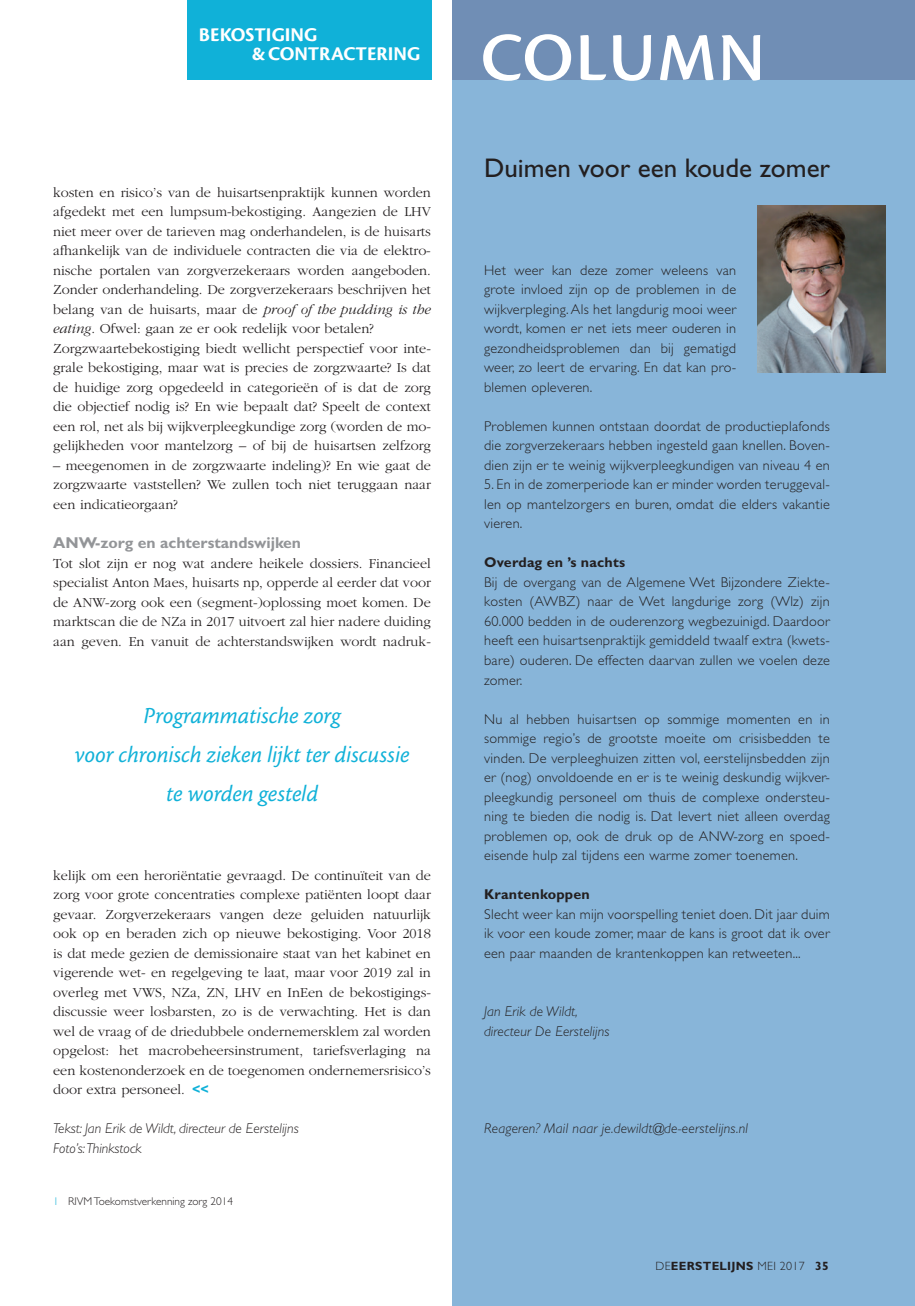
<style>
.page{position:relative;width:915px;height:1306px;background:#fff}
.page>*{position:absolute;margin:0;border:0;box-sizing:border-box;transform-origin:0 0}
.t1{font:71.25px "Cronos MM 574 47";letter-spacing:.03em;color:#fff}
.t2{font:27px "Gill Sans";color:#231f20}
.t3{font:24px/39px "Cronos MM It 408 16";letter-spacing:.005em;color:#10b1d8;text-align:center}
.t4{font:20.25px/19.5px "Cronos MM 700 13";color:#fff}
.t5{font:700 15.75px "Gill Sans";color:#939598}
.t6{font:300 14.25px/19.5px "Garamond";color:#231f20;text-align:justify}
.t7{font:300 14.25px/19.5px "Gill Sans";letter-spacing:.02em;color:#231f20;text-align:justify}
.t8{font:italic 300 14.25px/19.5px "Gill Sans";letter-spacing:.01em;color:#231f20}
.t9{font:700 14.25px "Gill Sans";letter-spacing:.015em;color:#231f20}
.t10{font:700 12px "Gill Sans";letter-spacing:.025em;color:#231f20}
.t11{font:300 11.25px "Gill Sans";color:#231f20}
.s1{font-style:italic}
.s2{font-family:"Gill Sans";font-weight:700;color:#10b1d8}
.s3{color:#10b1d8}
.s4{font-weight:300}
</style>
<div class="page">
<div style="left:187px;top:0;width:245px;height:80px;background:#10b1d8"></div>
<div style="left:452px;top:21px;width:462px;height:1284px;background:#88b5d9"></div>
<div style="left:452px;top:0;width:462px;height:80px;background:#708eb5"></div>
<img style="left:757px;top:206px;width:127px;height:166px">
<h3 class="t4" style="left:252px;top:25px;width:170px;text-indent:-53px">BEKOSTIGING<br>&amp; CONTRACTERING</h3>
<p class="t6" style="left:53px;top:183px;width:379px;text-align:left">kosten en risico’s van de huisartsenpraktijk kunnen worden afgedekt met een lumpsum-bekostiging. Aangezien de LHV niet meer over de tarieven mag onderhandelen, is de huisarts afhankelijk van de individuele contracten die via de elektro&shy;nische portalen van zorgverzekeraars worden aangeboden.<br>Zonder onderhandeling. De zorgverzekeraars beschrijven het belang van de huisarts, maar de <span class="s1">proof of the pudding is the eating</span>. Ofwel: gaan ze er ook redelijk voor betalen?<br>Zorgzwaartebekostiging biedt wellicht perspectief voor inte&shy;grale bekostiging, maar wat is precies de zorgzwaarte? Is dat de huidige zorg opgedeeld in categorieën of is dat de zorg die objectief nodig is? En wie bepaalt dat? Speelt de context een rol, net als bij wijkverpleegkundige zorg (worden de mo&shy;gelijkheden voor mantelzorg – of bij de huisartsen zelfzorg</p>
<p class="t6" style="left:53px;top:456px;width:379px">– meegenomen in de zorgzwaarte indeling)? En wie gaat de zorgzwaarte vaststellen? We zullen toch niet teruggaan naar een indicatieorgaan?</p>
<p class="t5" style="left:53px;top:533px;width:249px">ANW-zorg en achterstandswijken</p>
<p class="t6" style="left:53px;top:553px;width:379px">Tot slot zijn er nog wat andere heikele dossiers. Financieel specialist Anton Maes, huisarts np, opperde al eerder dat voor de ANW-zorg ook een (segment-)oplossing moet komen. De marktscan die de NZa in 2017 uitvoert zal hier nadere duiding aan geven. En vanuit de achterstandswijken wordt nadruk-</p>
<h3 class="t3" style="left:75px;top:696px;width:336px">Programmatische zorg<br>voor chronisch zieken lijkt ter discussie te worden gesteld</h3>
<p class="t6" style="left:53px;top:865px;width:379px">kelijk om een heroriëntatie gevraagd. De continuïteit van de zorg voor grote concentraties complexe patiënten loopt daar gevaar. Zorgverzekeraars vangen deze geluiden natuurlijk ook op en beraden zich op nieuwe bekostiging. Voor 2018 is dat mede gezien de demissionaire staat van het kabinet en vigerende wet- en regelgeving te laat, maar voor 2019 zal in overleg met VWS, NZa, ZN, LHV en InEen de bekostigings&shy;discussie weer losbarsten, zo is de verwachting. Het is dan wel de vraag of de driedubbele ondernemersklem zal worden opgelost: het macrobeheersinstrument, tariefsverlaging na een kostenonderzoek en de toegenomen ondernemersrisico’s door extra personeel. <span class="s2">&lt;&lt;</span></p>
<p class="t8" style="left:53px;top:1118px;width:247px">Tekst: Jan Erik de Wildt, directeur de Eerstelijns<br>Foto’s: Thinkstock</p>
<p class="t11" style="left:53px;top:1195px;width:181px"><span class="s3">1</span> RIVM Toekomstverkenning zorg 2014</p>
<h1 class="t1" style="left:480px;top:20px;width:285px">COLUMN</h1>
<h2 class="t2" style="left:484px;top:153px;width:347px">Duimen voor een koude zomer</h2>
<p class="t7" style="left:484px;top:260px;width:253px">Het weer kan deze zomer weleens van grote invloed zijn op de problemen in de wijkverpleging. Als het langdurig mooi weer wordt, komen er net iets meer ouderen in gezondheidsproblemen dan bij gematigd weer, zo leert de ervaring. En dat kan pro&shy;blemen opleveren.</p>
<p class="t7" style="left:484px;top:416px;width:347px">Problemen kunnen ontstaan doordat de productieplafonds die zorgverzekeraars hebben ingesteld gaan knellen. Boven&shy;dien zijn er te weinig wijkverpleegkundigen van niveau 4 en</p>
<p class="t7" style="left:484px;top:475px;width:347px">5. En in de zomerperiode kan er minder worden teruggeval&shy;len op mantelzorgers en buren, omdat die elders vakantie vieren.</p>
<p class="t9" style="left:484px;top:554px;width:142px">Overdag en ’s nachts</p>
<p class="t7" style="left:484px;top:572px;width:347px">Bij de overgang van de Algemene Wet Bijzondere Ziekte&shy;kosten (AWBZ) naar de Wet langdurige zorg (Wlz) zijn 60.000 bedden in de ouderenzorg wegbezuinigd. Daardoor heeft een huisartsenpraktijk gemiddeld twaalf extra (kwets&shy;bare) ouderen. De effecten daarvan zullen we voelen deze zomer.</p>
<p class="t7" style="left:484px;top:709px;width:347px">Nu al hebben huisartsen op sommige momenten en in sommige regio’s de grootste moeite om crisisbedden te vinden. De verpleeghuizen zitten vol, eerstelijnsbedden zijn er (nog) onvoldoende en er is te weinig deskundig wijkver&shy;pleegkundig personeel om thuis de complexe ondersteu&shy;ning te bieden die nodig is. Dat levert niet alleen overdag problemen op, ook de druk op de ANW-zorg en spoed&shy;eisende hulp zal tijdens een warme zomer toenemen.</p>
<p class="t9" style="left:484px;top:885px;width:107px">Krantenkoppen</p>
<p class="t7" style="left:484px;top:904px;width:347px">Slecht weer kan mijn voorspelling teniet doen. Dit jaar duim ik voor een koude zomer, maar de kans is groot dat ik over een paar maanden de krantenkoppen kan retweeten...</p>
<p class="t8" style="left:484px;top:1001px;width:127px">Jan Erik de Wildt, directeur De Eerstelijns</p>
<p class="t8" style="left:484px;top:1118px;width:265px">Reageren? Mail naar je.dewildt@de-eerstelijns.nl</p>
<p class="t10" style="left:655px;top:1258px;width:175px"><span class="s4">DE</span>EERSTELIJNS <span class="s4">MEI 2017</span> 35</p>
</div>
